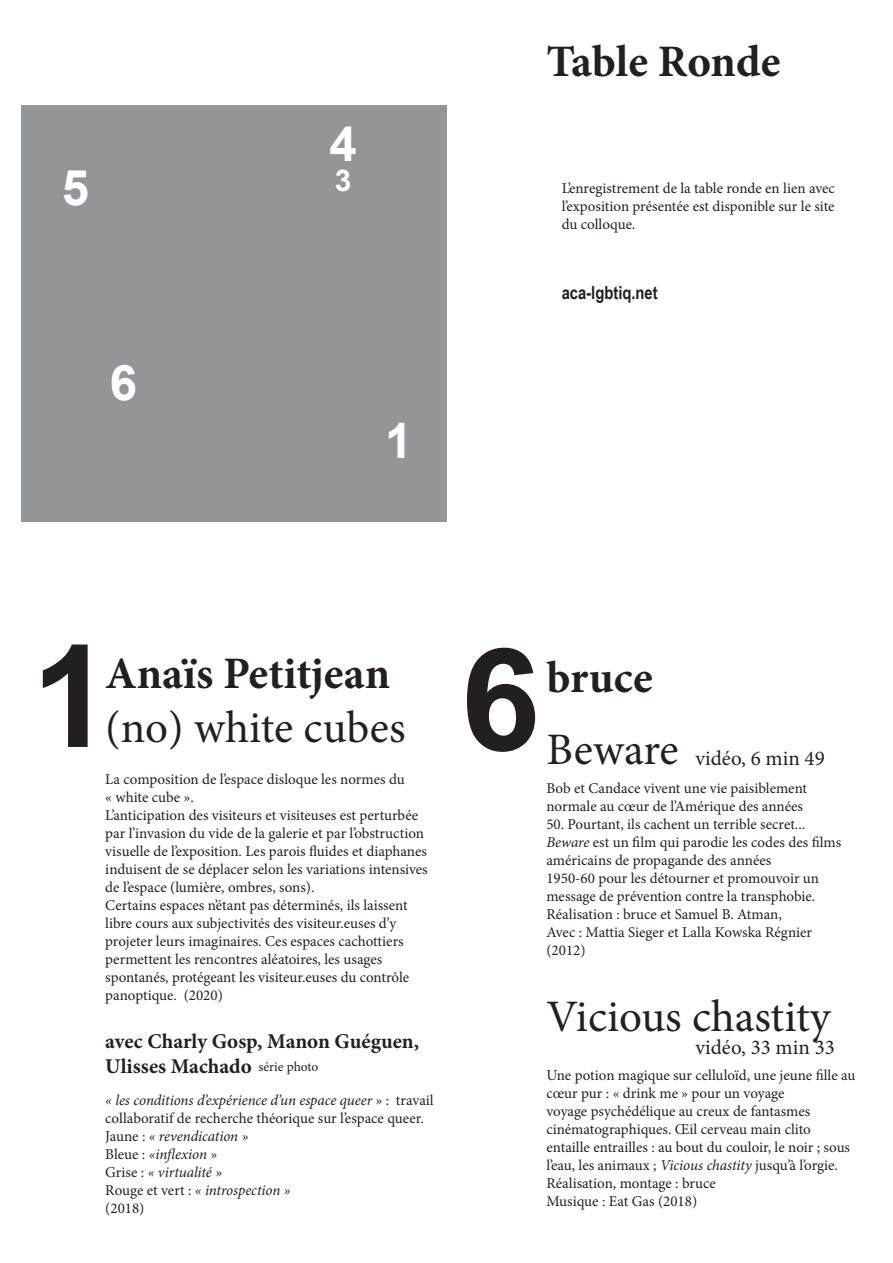
<style>
.page{position:relative;width:893px;height:1263px;background:#fff}
.page>*{position:absolute;margin:0;border:0;box-sizing:border-box;transform-origin:0 0}
.t1{font:700 142.5px "Arial";color:#231f20}
.t2{font:700 49.05px "Arial";color:#fff}
.t3{font:45px "Minion Pro";letter-spacing:-.005em;color:#231f20}
.t4{font:700 45px "Minion Pro";letter-spacing:-.005em;color:#231f20}
.t5{font:700 30px "Arial";color:#fff}
.t6{font:700 21px/25.2px "Minion Pro";color:#231f20}
.t7{font:21px "Minion Pro";color:#231f20}
.t8{font:700 18px "Arial Narrow";color:#231f20}
.t9{font:15px/18px "Minion Pro";color:#231f20}
.t10{font:italic 15px/18px "Minion Pro";letter-spacing:-.005em;color:#231f20}
.t11{font:13.5px "Minion Pro";color:#231f20}
.s1{font-style:normal}
.s2{font-style:italic}
</style>
<div class="page">
<div style="left:21px;top:105px;width:425px;height:417px;background:#939598"></div>
<h2 class="t2" style="left:62px;top:153px;width:29px">5</h2>
<h2 class="t2" style="left:110px;top:348px;width:29px">6</h2>
<h2 class="t2" style="left:329px;top:109px;width:29px">4</h2>
<h3 class="t5" style="left:335px;top:159px;width:18px">3</h3>
<h2 class="t2" style="left:385px;top:406px;width:29px">1</h2>
<h3 class="t4" style="left:546px;top:30px;width:236px">Table Ronde</h3>
<p class="t9" style="left:562px;top:179px;width:275px;text-align:justify">L’enregistrement de la table ronde en lien avec l’exposition présentée est disponible sur le site du colloque.</p>
<p class="t8" style="left:562px;top:279px;width:97px">aca-lgbtiq.net</p>
<h1 class="t1" style="left:32px;top:596px;width:81px">1</h1>
<h3 class="t4" style="left:105px;top:641px;width:286px">Anaïs Petitjean</h3>
<h3 class="t3" style="left:105px;top:697px;width:302px">(no) white cubes</h3>
<p class="t9" style="left:105px;top:770px;width:324px">La composition de l’espace disloque les normes du<br>« white cube ».<br>L’anticipation des visiteurs et visiteuses est perturbée par l’invasion du vide de la galerie et par l’obstruction visuelle de l’exposition. Les parois fluides et diaphanes induisent de se déplacer selon les variations intensives de l’espace (lumière, ombres, sons).<br>Certains espaces n’étant pas déterminés, ils laissent libre cours aux subjectivités des visiteur.euses d’y projeter leurs imaginaires. Ces espaces cachottiers permettent les rencontres aléatoires, les usages spontanés, protégeant les visiteur.euses du contrôle panoptique. (2020)</p>
<h3 class="t6" style="left:105px;top:1028px;width:315px">avec Charly Gosp, Manon Guéguen,<br>Ulisses Machado</h3>
<p class="t11" style="left:258px;top:1057px;width:62px">série photo</p>
<p class="t10" style="left:105px;top:1091px;width:330px">« les conditions d’expérience d’un espace queer » <span class="s1">: travail collaboratif de recherche théorique sur l’espace queer.<br>Jaune :</span> « revendication »<br><span class="s1">Bleue :</span> «inflexion »<br><span class="s1">Grise :</span> « virtualité »<br><span class="s1">Rouge et vert :</span> « introspection »<br><span class="s1">(2018)</span></p>
<h1 class="t1" style="left:461px;top:600px;width:81px">6</h1>
<h3 class="t4" style="left:546px;top:646px;width:108px">bruce</h3>
<h3 class="t3" style="left:546px;top:720px;width:134px">Beware</h3>
<h3 class="t7" style="left:695px;top:744px;width:131px">vidéo, 6 min 49</h3>
<p class="t9" style="left:546px;top:780px;width:262px">Bob et Candace vivent une vie paisiblement normale au cœur de l’Amérique des années</p>
<p class="t9" style="left:546px;top:816px;width:296px">50. Pourtant, ils cachent un terrible secret...<br><span class="s2">Beware</span> est un film qui parodie les codes des films américains de propagande des années<br>1950-60 pour les détourner et promouvoir un message de prévention contre la transphobie.<br>Réalisation : bruce et Samuel B. Atman,<br>Avec : Mattia Sieger et Lalla Kowska Régnier (2012)</p>
<h3 class="t3" style="left:546px;top:986px;width:286px">Vicious chastity</h3>
<h3 class="t7" style="left:695px;top:1033px;width:141px">vidéo, 33 min 33</h3>
<p class="t9" style="left:546px;top:1067px;width:311px">Une potion magique sur celluloïd, une jeune fille au cœur pur : « drink me » pour un voyage<br>voyage psychédélique au creux de fantasmes cinématographiques. Œil cerveau main clito entaille entrailles : au bout du couloir, le noir ; sous l’eau, les animaux ; <span class="s2">Vicious chastity</span> jusqu’à l’orgie.<br>Réalisation, montage : bruce<br>Musique : Eat Gas (2018)</p>
</div>
